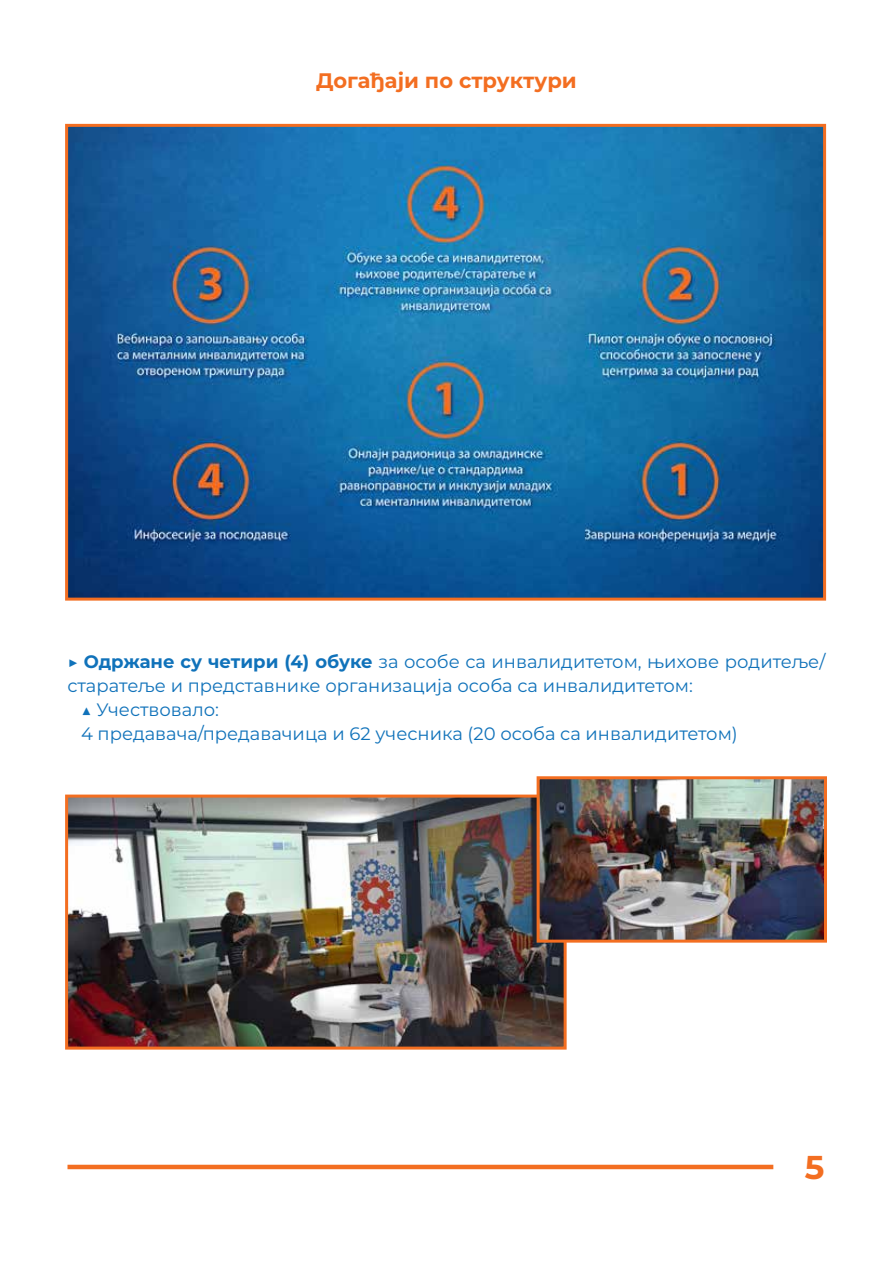
<style>
.page{position:relative;width:893px;height:1263px;background:#fff}
.page>*{position:absolute;margin:0;border:0;box-sizing:border-box;transform-origin:0 0}
.t1{font:700 33px "Montserrat";color:#f36e21}
.t2{font:700 21px "Montserrat";color:#f36e21}
.t3{font:18px/24px "Montserrat";color:#1072ba}
.s1{font-weight:700}
</style>
<div class="page">
<hr style="left:68px;top:1165px;width:705px;height:4px;background:#f36e21">
<img style="left:69px;top:128px;width:753px;height:469px">
<div style="left:65px;top:124px;width:761px;height:477px;border:3px solid #f36e21"></div>
<img style="left:69px;top:798px;width:494px;height:247px">
<div style="left:65px;top:794px;width:502px;height:255px;border:3px solid #f36e21"></div>
<img style="left:541px;top:780px;width:282px;height:159px">
<div style="left:537px;top:776px;width:290px;height:167px;border:3px solid #f36e21"></div>
<p class="t2" style="left:316px;top:65px;width:262px">Догађаји по структури</p>
<p class="t3" style="left:68px;top:649px;width:759px">▶ <span class="s1">Одржане су четири (4) обуке</span> за особе са инвалидитетом, њихове родитеље/ старатеље и представнике организација особа са инвалидитетом:</p>
<p class="t3" style="left:81px;top:697px;width:658px">▲ Учествовало:<br>4 предавача/предавачица и 62 учесника (20 особа са инвалидитетом)</p>
<h1 class="t1" style="left:805px;top:1144px;width:21px">5</h1>
</div>
